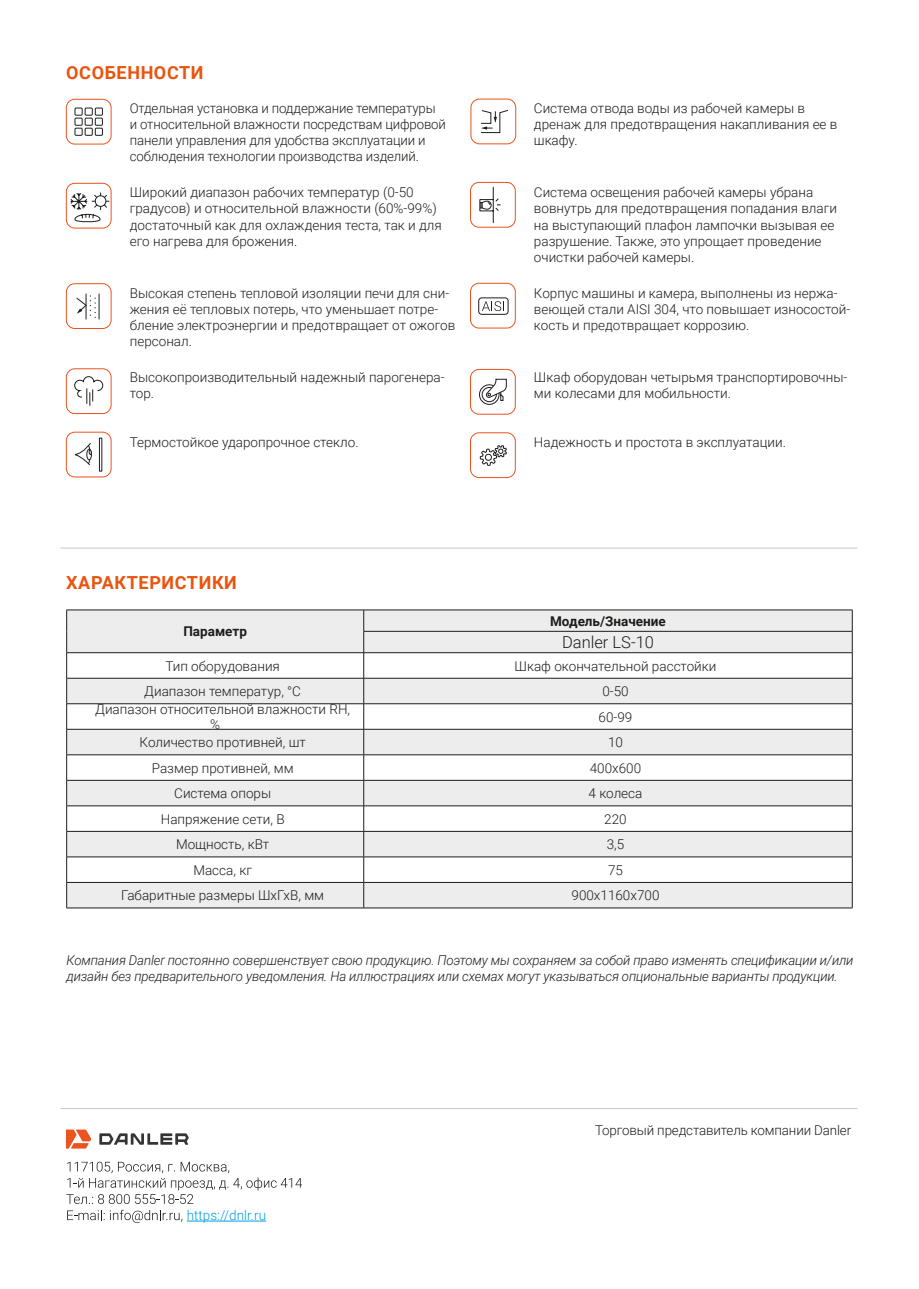
<style>
.page{position:relative;width:919px;height:1289px;background:#fff}
.page>*{position:absolute;margin:0;border:0;box-sizing:border-box;transform-origin:0 0}
.Стиль_абзаца_1{font:700 18px "Roboto";letter-spacing:.035em;color:#e9540e}
.t1{font:300 16.5px "Roboto";color:#1d1d1b}
.t2{font:300 13.5px/16.2px "Roboto";color:#1d1d1b}
.t3{font:italic 300 13.5px/16.2px "Roboto";letter-spacing:-.01em;color:#1d1d1b}
.t4{font:700 13.5px "Roboto";color:#1d1d1b}
.t5{font:300 13.5px "Roboto";color:#009fe3}
</style>
<div class="page">
<hr style="left:60px;top:547px;width:797px;height:1px;background:#c7c7c6">
<hr style="left:60px;top:1108px;width:797px;height:1px;background:#c7c7c6">
<div style="left:470px;top:432px;width:45px;height:46px;border:1px solid #ea541e;border-radius:9px"></div>
<svg style="left:479px;top:433px;width:28px;height:46px"></svg>
<svg style="left:67px;top:610px;width:784px;height:297px;fill:#ededed"></svg>
<hr style="left:66px;top:609px;width:298px;height:1px;background:#1d1d1b">
<hr style="left:364px;top:609px;width:488px;height:1px;background:#1d1d1b">
<hr style="left:363px;top:631px;width:489px;height:1px;background:#1d1d1b">
<hr style="left:66px;top:652px;width:298px;height:1px;background:#1d1d1b">
<hr style="left:364px;top:652px;width:488px;height:1px;background:#1d1d1b">
<hr style="left:66px;top:678px;width:298px;height:1px;background:#1d1d1b">
<hr style="left:364px;top:678px;width:488px;height:1px;background:#1d1d1b">
<hr style="left:66px;top:703px;width:298px;height:1px;background:#1d1d1b">
<hr style="left:364px;top:703px;width:488px;height:1px;background:#1d1d1b">
<hr style="left:66px;top:729px;width:298px;height:1px;background:#1d1d1b">
<hr style="left:364px;top:729px;width:488px;height:1px;background:#1d1d1b">
<hr style="left:66px;top:754px;width:298px;height:1px;background:#1d1d1b">
<hr style="left:364px;top:754px;width:488px;height:1px;background:#1d1d1b">
<hr style="left:66px;top:780px;width:298px;height:1px;background:#1d1d1b">
<hr style="left:364px;top:780px;width:488px;height:1px;background:#1d1d1b">
<hr style="left:66px;top:805px;width:298px;height:1px;background:#1d1d1b">
<hr style="left:364px;top:805px;width:488px;height:1px;background:#1d1d1b">
<hr style="left:66px;top:831px;width:298px;height:1px;background:#1d1d1b">
<hr style="left:364px;top:831px;width:488px;height:1px;background:#1d1d1b">
<hr style="left:66px;top:856px;width:298px;height:1px;background:#1d1d1b">
<hr style="left:364px;top:856px;width:488px;height:1px;background:#1d1d1b">
<hr style="left:66px;top:882px;width:298px;height:1px;background:#1d1d1b">
<svg style="left:66px;top:610px;width:1px;height:297px"></svg>
<hr style="left:364px;top:882px;width:488px;height:1px;background:#1d1d1b">
<svg style="left:363px;top:610px;width:1px;height:297px"></svg>
<svg style="left:851px;top:610px;width:1px;height:297px"></svg>
<hr style="left:66px;top:907px;width:298px;height:1px;background:#1d1d1b">
<hr style="left:364px;top:907px;width:488px;height:1px;background:#1d1d1b">
<div style="left:470px;top:283px;width:45px;height:45px;border:1px solid #ea541e;border-radius:9px"></div>
<div style="left:478px;top:297px;width:30px;height:18px;border:1px solid #1d1d1b;border-radius:3px"></div>
<svg style="left:482px;top:301px;width:22px;height:10px"></svg>
<div style="left:470px;top:369px;width:45px;height:45px;border:1px solid #ea541e;border-radius:9px"></div>
<svg style="left:479px;top:378px;width:28px;height:27px"></svg>
<svg style="left:99px;top:1133px;width:90px;height:11px"></svg>
<svg style="left:66px;top:1129px;width:25px;height:19px"></svg>
<svg style="left:66px;top:1161px;width:236px;height:42px"></svg>
<svg style="left:67px;top:1209px;width:115px;height:13px"></svg>
<hr style="left:187px;top:1220px;width:79px;height:1px;background:#009fe3">
<svg style="left:479px;top:186px;width:21px;height:37px"></svg>
<div style="left:470px;top:182px;width:45px;height:45px;border:1px solid #ea541e;border-radius:9px"></div>
<div style="left:66px;top:432px;width:45px;height:45px;border:1px solid #ea541e;border-radius:9px"></div>
<svg style="left:75px;top:437px;width:28px;height:35px"></svg>
<div style="left:66px;top:368px;width:45px;height:46px;border:1px solid #ea541e;border-radius:9px"></div>
<svg style="left:74px;top:376px;width:29px;height:30px"></svg>
<div style="left:66px;top:99px;width:45px;height:45px;border:1px solid #ea541e;border-radius:9px"></div>
<svg style="left:74px;top:107px;width:29px;height:29px"></svg>
<div style="left:66px;top:183px;width:45px;height:45px;border:1px solid #ea541e;border-radius:9px"></div>
<div style="left:66px;top:283px;width:45px;height:46px;border:1px solid #ea541e;border-radius:9px"></div>
<svg style="left:76px;top:294px;width:24px;height:25px"></svg>
<div style="left:470px;top:99px;width:46px;height:45px;border:1px solid #ea541e;border-radius:9px"></div>
<svg style="left:481px;top:109px;width:27px;height:24px"></svg>
<svg style="left:70px;top:192px;width:39px;height:31px"></svg>
<p class="Стиль_абзаца_1" style="left:66px;top:60px;width:139px">ОСОБЕННОСТИ</p>
<p class="t2" style="left:130px;top:99px;width:318px">Отдельная установка и поддержание температуры и относительной влажности посредствам цифровой панели управления для удобства эксплуатации и соблюдения технологии производства изделий.</p>
<p class="t2" style="left:534px;top:99px;width:305px">Система отвода воды из рабочей камеры в дренаж для предотвращения накапливания ее в шкафу.</p>
<p class="t2" style="left:130px;top:184px;width:313px">Широкий диапазон рабочих температур (0-50 градусов) и относительной влажности (60%-99%) достаточный как для охлаждения теста, так и для его нагрева для брожения.</p>
<p class="t2" style="left:534px;top:184px;width:304px">Система освещения рабочей камеры убрана вовнутрь для предотвращения попадания влаги на выступающий плафон лампочки вызывая ее разрушение. Также, это упрощает проведение очистки рабочей камеры.</p>
<p class="t2" style="left:130px;top:284px;width:327px">Высокая степень тепловой изоляции печи для сни&shy;жения её тепловых потерь, что уменьшает потре&shy;бление электроэнергии и предотвращает от ожогов персонал.</p>
<p class="t2" style="left:534px;top:284px;width:318px">Корпус машины и камера, выполнены из нержа&shy;веющей стали AISI 304, что повышает износостой&shy;кость и предотвращает коррозию.</p>
<p class="t2" style="left:130px;top:368px;width:316px">Высокопроизводительный надежный парогенера&shy;тор.</p>
<p class="t2" style="left:534px;top:368px;width:315px">Шкаф оборудован четырьмя транспортировочны&shy;ми колесами для мобильности.</p>
<p class="t2" style="left:130px;top:433px;width:230px">Термостойкое ударопрочное стекло.</p>
<p class="t2" style="left:534px;top:433px;width:253px">Надежность и простота в эксплуатации.</p>
<p class="Стиль_абзаца_1" style="left:66px;top:570px;width:172px">ХАРАКТЕРИСТИКИ</p>
<p class="t4" style="left:183px;top:622px;width:65px">Параметр</p>
<p class="t4" style="left:550px;top:611px;width:117px">Модель/Значение</p>
<p class="t1" style="left:562px;top:630px;width:93px">Danler LS-10</p>
<p class="t2" style="left:165px;top:657px;width:116px">Тип оборудования</p>
<p class="t2" style="left:514px;top:657px;width:203px">Шкаф окончательной расстойки</p>
<p class="t2" style="left:144px;top:682px;width:158px">Диапазон температур, °С</p>
<p class="t2" style="left:602px;top:682px;width:28px">0-50</p>
<p class="t2" style="left:210px;top:701px;width:141px;line-height:14.9px;text-indent:-115px">Диапазон относительной влажности RH, %</p>
<p class="t2" style="left:598px;top:708px;width:35px">60-99</p>
<p class="t2" style="left:139px;top:733px;width:168px">Количество противней, шт</p>
<p class="t2" style="left:608px;top:733px;width:16px">10</p>
<p class="t2" style="left:152px;top:759px;width:143px">Размер противней, мм</p>
<p class="t2" style="left:589px;top:759px;width:53px">400х600</p>
<p class="t2" style="left:174px;top:784px;width:98px">Система опоры</p>
<p class="t2" style="left:588px;top:784px;width:55px">4 колеса</p>
<p class="t2" style="left:161px;top:810px;width:125px">Напряжение сети, В</p>
<p class="t2" style="left:604px;top:810px;width:24px">220</p>
<p class="t2" style="left:176px;top:835px;width:95px">Мощность, кВт</p>
<p class="t2" style="left:606px;top:835px;width:19px">3,5</p>
<p class="t2" style="left:193px;top:861px;width:60px">Масса, кг</p>
<p class="t2" style="left:608px;top:861px;width:16px">75</p>
<p class="t2" style="left:121px;top:886px;width:204px">Габаритные размеры ШхГхВ, мм</p>
<p class="t2" style="left:571px;top:886px;width:89px">900х1160х700</p>
<p class="t3" style="left:66px;top:951px;width:788px">Компания Danler постоянно совершенствует свою продукцию. Поэтому мы сохраняем за собой право изменять спецификации и/или дизайн без предварительного уведомления. На иллюстрациях или схемах могут указываться опциональные варианты продукции.</p>
<p class="t5" style="left:187px;top:1205px;width:81px">https://dnlr.ru</p>
<p class="t2" style="left:595px;top:1121px;width:258px">Торговый представитель компании Danler</p>
</div>
